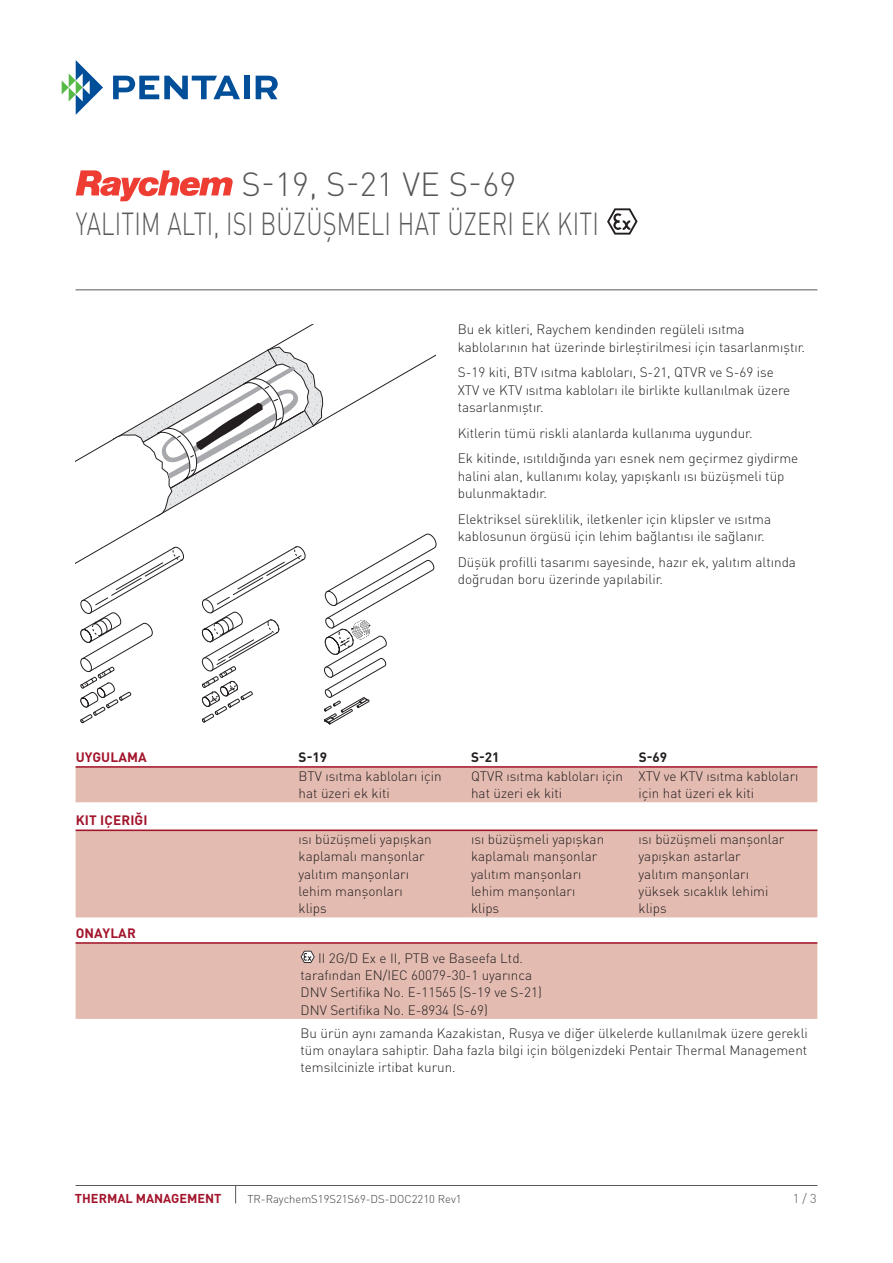
<style>
.page{position:relative;width:893px;height:1263px;background:#fff}
.page>*{position:absolute;margin:0;border:0;box-sizing:border-box;transform-origin:0 0}
.t1{font:300 33px "DIN Pro";color:#57585a}
.t2{font:300 31.5px "DIN Pro";letter-spacing:.01em;color:#57585a;scale:.75 1}
.t3{font:300 13.5px/17.2px "DIN Pro";color:#231f20}
.t4{font:700 13.5px "DIN Pro";letter-spacing:.01em;color:#a3152c}
.t5{font:700 13.5px "DIN Pro";color:#231f20}
.t6{font:700 12.75px "DIN Pro";color:#a3152c}
.t7{font:300 12.75px "DIN Pro";color:#57585a}
.t8{font:300 11.25px "DIN Pro";color:#3e3e3f}
</style>
<div class="page">
<svg style="left:62px;top:60px;width:41px;height:55px"></svg>
<svg style="left:113px;top:76px;width:127px;height:23px"></svg>
<div style="left:244px;top:76px;width:5px;height:23px;background:#014e99"></div>
<svg style="left:256px;top:76px;width:22px;height:23px"></svg>
<hr style="left:76px;top:289px;width:741px;height:1px;background:#57585a">
<svg style="left:607px;top:208px;width:31px;height:27px"></svg>
<svg style="left:76px;top:170px;width:157px;height:31px"></svg>
<hr style="left:76px;top:1185px;width:741px;height:1px;background:#57585a">
<svg style="left:235px;top:1186px;width:1px;height:17px"></svg>
<svg style="left:76px;top:324px;width:360px;height:400px"></svg>
<svg style="left:76px;top:768px;width:741px;height:149px;fill:#e3bbb1"></svg>
<hr style="left:76px;top:766px;width:223px;height:2px;background:#a3152c">
<hr style="left:299px;top:766px;width:172px;height:2px;background:#a3152c">
<hr style="left:471px;top:766px;width:168px;height:2px;background:#a3152c">
<hr style="left:639px;top:766px;width:178px;height:2px;background:#a3152c">
<hr style="left:76px;top:829px;width:741px;height:2px;background:#a3152c">
<div style="left:76px;top:944px;width:741px;height:75px;background:#e3bbb1"></div>
<hr style="left:76px;top:942px;width:741px;height:2px;background:#a3152c">
<svg style="left:301px;top:951px;width:14px;height:12px"></svg>
<h1 class="t1" style="left:242px;top:161px;width:276px">S-19, S-21 ve S-69</h1>
<h2 class="t2" style="left:76px;top:202px;width:692px">Yalıtım altı, ısı büzüşmeli hat üzeri ek kiti</h2>
<p class="t3" style="left:458px;top:320px;width:349px">Bu ek kitleri, Raychem kendinden regüleli ısıtma kablolarının hat üzerinde birleştirilmesi için tasarlanmıştır.</p>
<p class="t3" style="left:458px;top:363px;width:334px">S‑19 kiti, BTV ısıtma kabloları, S‑21, QTVR ve S‑69 ise<br>XTV ve KTV ısıtma kabloları ile birlikte kullanılmak üzere tasarlanmıştır.</p>
<p class="t3" style="left:458px;top:419px;width:342px;line-height:25.8px">Kitlerin tümü riskli alanlarda kullanıma uygundur.<br>Ek kitinde, ısıtıldığında yarı esnek nem geçirmez giydirme</p>
<p class="t3" style="left:458px;top:467px;width:328px">halini alan, kullanımı kolay, yapışkanlı ısı büzüşmeli tüp bulunmaktadır.</p>
<p class="t3" style="left:458px;top:510px;width:315px">Elektriksel süreklilik, iletkenler için klipsler ve ısıtma kablosunun örgüsü için lehim bağlantısı ile sağlanır.</p>
<p class="t3" style="left:458px;top:553px;width:340px">Düşük profilli tasarımı sayesinde, hazır ek, yalıtım altında doğrudan boru üzerinde yapılabilir.</p>
<p class="t4" style="left:76px;top:748px;width:73px">UYGULAMA</p>
<p class="t5" style="left:299px;top:748px;width:30px">S-19</p>
<p class="t5" style="left:471px;top:748px;width:30px">S-21</p>
<p class="t5" style="left:639px;top:748px;width:30px">S-69</p>
<p class="t3" style="left:299px;top:767px;width:145px">BTV ısıtma kabloları için hat üzeri ek kiti</p>
<p class="t3" style="left:471px;top:767px;width:153px">QTVR ısıtma kabloları için hat üzeri ek kiti</p>
<p class="t3" style="left:639px;top:767px;width:161px">XTV ve KTV ısıtma kabloları için hat üzeri ek kiti</p>
<p class="t4" style="left:76px;top:811px;width:73px">KIT IÇERIĞI</p>
<p class="t3" style="left:299px;top:830px;width:135px">ısı büzüşmeli yapışkan kaplamalı manşonlar yalıtım manşonları lehim manşonları klips</p>
<p class="t3" style="left:471px;top:830px;width:135px">ısı büzüşmeli yapışkan kaplamalı manşonlar yalıtım manşonları lehim manşonları klips</p>
<p class="t3" style="left:639px;top:830px;width:147px">ısı büzüşmeli manşonlar yapışkan astarlar<br>yalıtım manşonları yüksek sıcaklık lehimi klips</p>
<p class="t4" style="left:76px;top:924px;width:62px">ONAYLAR</p>
<p class="t3" style="left:301px;top:949px;width:243px;text-indent:18px">II 2G/D Ex e II, PTB ve Baseefa Ltd. tarafından EN/IEC 60079‑30‑1 uyarınca DNV Sertifika No. E‑11565 (S‑19 ve S‑21)<br>DNV Sertifika No. E‑8934 (S‑69)</p>
<p class="t3" style="left:301px;top:1024px;width:509px;text-align:justify">Bu ürün aynı zamanda Kazakistan, Rusya ve diğer ülkelerde kullanılmak üzere gerekli tüm onaylara sahiptir. Daha fazla bilgi için bölgenizdeki Pentair Thermal Management temsilcinizle irtibat kurun.</p>
<p class="t6" style="left:75px;top:1190px;width:148px">THERMAL MANAGEMENT</p>
<p class="t8" style="left:247px;top:1191px;width:216px">TR-RaychemS19S21S69-DS-DOC2210 Rev1</p>
<p class="t7" style="left:793px;top:1190px;width:25px">1 / 3</p>
</div>
